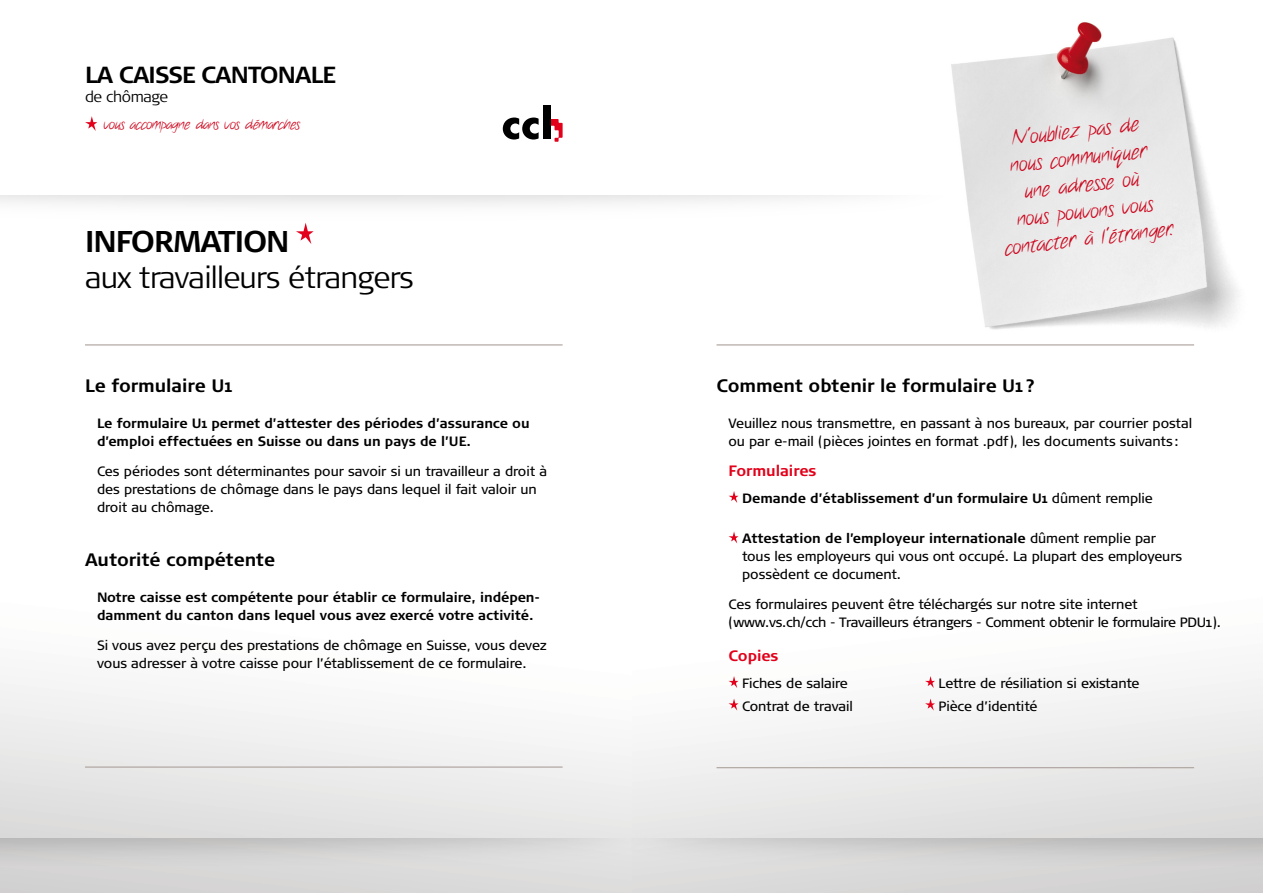
<style>
.page{position:relative;width:1263px;height:893px;background:#fff}
.page>*{position:absolute;margin:0;border:0;box-sizing:border-box;transform-origin:0 0}
.t1{font:300 30px "Signa Normal";letter-spacing:-.025em;color:#000}
.t2{font:700 30px "Signa Normal";letter-spacing:-.035em;color:#000}
.t3{font:700 23.25px "Signa Normal";letter-spacing:-.035em;color:#000}
.t4{font:21px/27px "Notethis";color:#cd071e;text-align:center}
.t5{font:700 18px "Signa Normal";letter-spacing:-.005em;color:#000}
.t6{font:300 15.3px "Signa Normal";letter-spacing:-.025em;color:#000}
.t7{font:700 15px "Signa Normal";letter-spacing:-.005em;color:#e2001a}
.t8{font:14.55px "Notethis";letter-spacing:-.025em;color:#cd071e}
.t9{font:13.5px/18px "Signa Normal";letter-spacing:-.005em;color:#000}
.t10{font:700 13.5px/18px "Signa Normal";letter-spacing:-.005em;color:#000}
.s1{font-weight:400}
.s2{font-weight:700}
</style>
<div class="page">
<img style="left:904px;top:22px;width:335px;height:308px">
<svg style="left:728px;top:491px;width:10px;height:12px"></svg>
<svg style="left:728px;top:531px;width:10px;height:12px"></svg>
<svg style="left:728px;top:676px;width:10px;height:12px"></svg>
<svg style="left:925px;top:676px;width:10px;height:12px"></svg>
<svg style="left:728px;top:699px;width:10px;height:12px"></svg>
<svg style="left:925px;top:699px;width:10px;height:12px"></svg>
<hr style="left:716px;top:344px;width:478px;height:2px;background:#b0a5a1">
<hr style="left:85px;top:344px;width:478px;height:2px;background:#b0a5a1">
<hr style="left:85px;top:766px;width:478px;height:2px;background:#b0a5a1">
<hr style="left:716px;top:767px;width:478px;height:1px;background:#b0a5a1">
<svg style="left:550px;top:119px;width:13px;height:23px"></svg>
<svg style="left:503px;top:118px;width:36px;height:22px"></svg>
<div style="left:543px;top:105px;width:7px;height:34px;background:#000"></div>
<svg style="left:296px;top:223px;width:18px;height:21px"></svg>
<svg style="left:85px;top:116px;width:12px;height:15px"></svg>
<h2 class="t3" style="left:85px;top:62px;width:252px">LA CAISSE CANTONALE</h2>
<p class="t6" style="left:85px;top:88px;width:85px">de chômage</p>
<p class="t8" style="left:104px;top:115px;width:198px">vous accompagne dans vos démarches</p>
<h1 class="t2" style="left:85px;top:224px;width:206px">INFORMATION</h1>
<h1 class="t1" style="left:85px;top:261px;width:330px">aux travailleurs étrangers</h1>
<h3 class="t5" style="left:85px;top:375px;width:149px">Le formulaire U1</h3>
<p class="t10" style="left:97px;top:414px;width:434px">Le formulaire U1 permet d’attester des périodes d’assurance ou d’emploi effectuées en Suisse ou dans un pays de l’UE.</p>
<p class="t9" style="left:97px;top:462px;width:452px">Ces périodes sont déterminantes pour savoir si un travailleur a droit à des prestations de chômage dans le pays dans lequel il fait valoir un droit au chômage.</p>
<h3 class="t5" style="left:85px;top:549px;width:192px">Autorité compétente</h3>
<p class="t10" style="left:97px;top:588px;width:444px">Notre caisse est compétente pour établir ce formulaire, indépen&shy;damment du canton dans lequel vous avez exercé votre activité.</p>
<p class="t9" style="left:97px;top:636px;width:451px">Si vous avez perçu des prestations de chômage en Suisse, vous devez vous adresser à votre caisse pour l’établissement de ce formulaire.</p>
<h3 class="t4" style="left:992px;top:127px;width:171px;rotate:-6deg">N’oubliez pas de<br>nous communiquer<br>une adresse où<br>nous pouvons vous contacter à l’étranger.</h3>
<h3 class="t5" style="left:716px;top:375px;width:320px">Comment obtenir le formulaire U1?</h3>
<p class="t9" style="left:728px;top:414px;width:465px">Veuillez nous transmettre, en passant à nos bureaux, par courrier postal ou par e-mail (pièces jointes en format .pdf), les documents suivants:</p>
<p class="t7" style="left:728px;top:462px;width:90px">Formulaires</p>
<p class="t10" style="left:742px;top:489px;width:412px">Demande d’établissement d’un formulaire U1 <span class="s1">dûment remplie</span></p>
<p class="t9" style="left:742px;top:530px;width:442px"><span class="s2">Attestation de l’employeur internationale</span> dûment remplie par tous les employeurs qui vous ont occupé. La plupart des employeurs possèdent ce document.</p>
<p class="t9" style="left:728px;top:596px;width:494px">Ces formulaires peuvent être téléchargés sur notre site internet (www.vs.ch/cch - Travailleurs étrangers - Comment obtenir le formulaire PDU1).</p>
<p class="t7" style="left:728px;top:647px;width:52px">Copies</p>
<p class="t9" style="left:742px;top:674px;width:107px">Fiches de salaire</p>
<p class="t9" style="left:938px;top:674px;width:202px">Lettre de résiliation si existante</p>
<p class="t9" style="left:742px;top:697px;width:112px">Contrat de travail</p>
<p class="t9" style="left:938px;top:697px;width:100px">Pièce d’identité</p>
</div>
